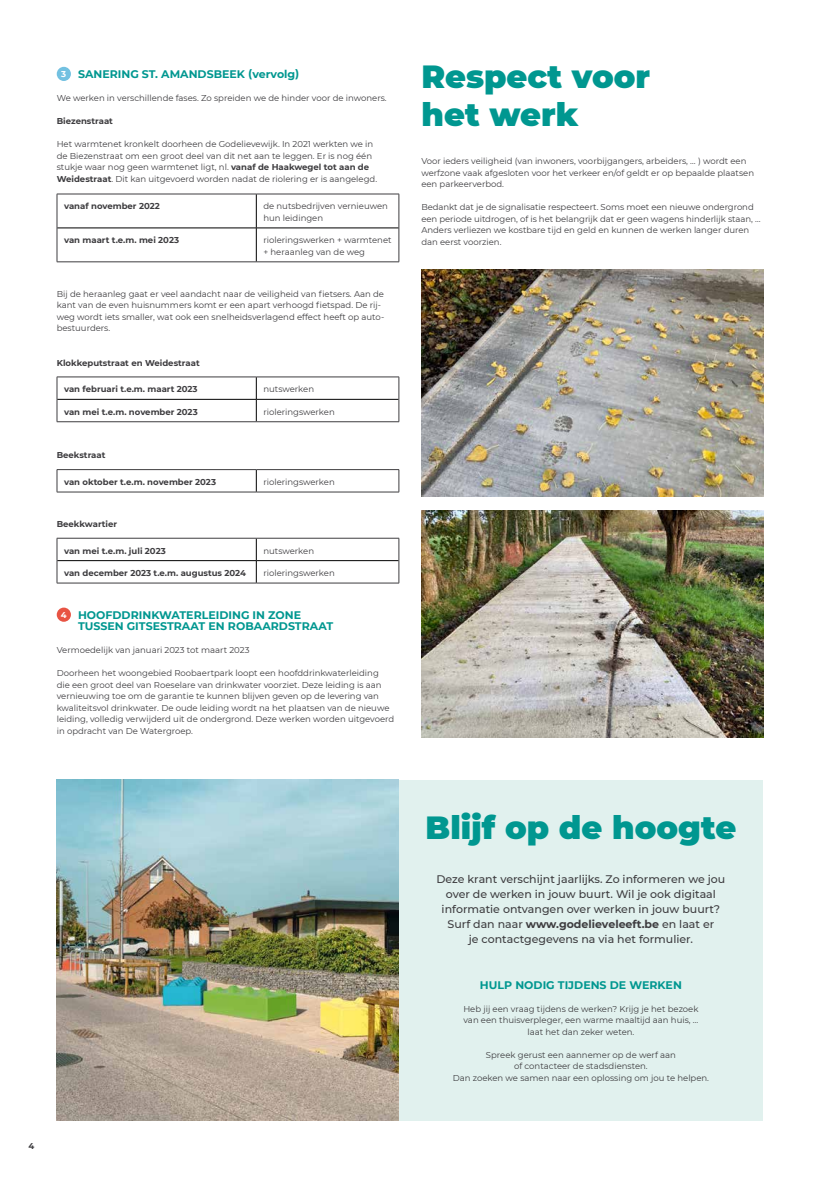
<style>
.page{position:relative;width:820px;height:1177px;background:#fff}
.page>*{position:absolute;margin:0;border:0;box-sizing:border-box;transform-origin:0 0}
.t1{font:900 32px/38.4px "Montserrat";color:#009790}
.t2{font:500 11px/15px "Montserrat";color:#3e3d40;text-align:center}
.t3{font:700 11px/11.5px "Montserrat";color:#009790}
.t4{font:8.5px/11.5px "Montserrat";color:#3e3d40}
.t5{font:700 8.5px "Montserrat";color:#3e3d40}
.s1{font-size:8.5px;color:#fff}
.s2{font-weight:700}
</style>
<div class="page">
<div style="left:398px;top:780px;width:365px;height:340px;background:#e1f1ee"></div>
<div style="left:57px;top:67px;width:14px;height:14px;background:#73c1e1;border-radius:50%"></div>
<div style="left:57px;top:607px;width:14px;height:14px;background:#e85444;border-radius:50%"></div>
<svg style="left:58px;top:195px;width:340px;height:66px"></svg>
<hr style="left:256px;top:194px;width:1px;height:34px;background:#000">
<hr style="left:57px;top:228px;width:199px;height:1px;background:#000">
<hr style="left:256px;top:228px;width:142px;height:1px;background:#000">
<hr style="left:256px;top:228px;width:1px;height:33px;background:#000">
<hr style="left:57px;top:194px;width:199px;height:1px;background:#3e3d40">
<hr style="left:57px;top:194px;width:1px;height:34px;background:#3e3d40">
<hr style="left:256px;top:194px;width:143px;height:1px;background:#3e3d40">
<hr style="left:398px;top:194px;width:1px;height:34px;background:#3e3d40">
<hr style="left:57px;top:228px;width:1px;height:33px;background:#3e3d40">
<hr style="left:398px;top:228px;width:1px;height:33px;background:#3e3d40">
<hr style="left:57px;top:261px;width:199px;height:1px;background:#3e3d40">
<hr style="left:256px;top:261px;width:143px;height:1px;background:#3e3d40">
<hr style="left:57px;top:376px;width:199px;height:1px;background:#3e3d40">
<hr style="left:256px;top:376px;width:143px;height:1px;background:#3e3d40">
<svg style="left:57px;top:377px;width:342px;height:44px"></svg>
<hr style="left:57px;top:421px;width:199px;height:1px;background:#3e3d40">
<hr style="left:256px;top:421px;width:143px;height:1px;background:#3e3d40">
<svg style="left:57px;top:469px;width:342px;height:23px"></svg>
<hr style="left:57px;top:492px;width:199px;height:1px;background:#3e3d40">
<hr style="left:256px;top:492px;width:143px;height:1px;background:#3e3d40">
<svg style="left:57px;top:538px;width:342px;height:44px"></svg>
<hr style="left:57px;top:582px;width:199px;height:1px;background:#3e3d40">
<hr style="left:256px;top:582px;width:143px;height:1px;background:#3e3d40">
<img style="left:421px;top:510px;width:342px;height:227px">
<img style="left:421px;top:269px;width:342px;height:227px">
<img style="left:57px;top:780px;width:341px;height:340px">
<p class="t3" style="left:61px;top:68px;width:239px"><span class="s1">3</span> SANERING ST. AMANDSBEEK (vervolg)</p>
<p class="t4" style="left:57px;top:92px;width:331px">We werken in verschillende fases. Zo spreiden we de hinder voor de inwoners.</p>
<p class="t5" style="left:57px;top:115px;width:58px">Biezenstraat</p>
<p class="t4" style="left:57px;top:138px;width:322px">Het warmtenet kronkelt doorheen de Godelievewijk. In 2021 werkten we in de Biezenstraat om een groot deel van dit net aan te leggen. Er is nog één stukje waar nog geen warmtenet ligt, nl. <span class="s2">vanaf de Haakwegel tot aan de Weidestraat</span>. Dit kan uitgevoerd worden nadat de riolering er is aangelegd.</p>
<p class="t5" style="left:64px;top:200px;width:97px">vanaf november 2022</p>
<p class="t4" style="left:263px;top:200px;width:126px">de nutsbedrijven vernieuwen hun leidingen</p>
<p class="t5" style="left:64px;top:234px;width:116px">van maart t.e.m. mei 2023</p>
<p class="t4" style="left:263px;top:234px;width:130px">rioleringswerken + warmtenet + heraanleg van de weg</p>
<p class="t4" style="left:57px;top:287px;width:329px">Bij de heraanleg gaat er veel aandacht naar de veiligheid van fietsers. Aan de kant van de even huisnummers komt er een apart verhoogd fietspad. De rij&shy;weg wordt iets smaller, wat ook een snelheidsverlagend effect heeft op auto&shy;bestuurders.</p>
<p class="t5" style="left:57px;top:356px;width:144px">Klokkeputstraat en Weidestraat</p>
<p class="t5" style="left:64px;top:383px;width:135px">van februari t.e.m. maart 2023</p>
<p class="t4" style="left:263px;top:383px;width:52px">nutswerken</p>
<p class="t5" style="left:64px;top:405px;width:135px">van mei t.e.m. november 2023</p>
<p class="t4" style="left:263px;top:405px;width:73px">rioleringswerken</p>
<p class="t5" style="left:57px;top:448px;width:50px">Beekstraat</p>
<p class="t5" style="left:64px;top:476px;width:153px">van oktober t.e.m. november 2023</p>
<p class="t4" style="left:263px;top:476px;width:73px">rioleringswerken</p>
<p class="t5" style="left:57px;top:517px;width:62px">Beekkwartier</p>
<p class="t5" style="left:64px;top:544px;width:103px">van mei t.e.m. juli 2023</p>
<p class="t4" style="left:263px;top:544px;width:52px">nutswerken</p>
<p class="t5" style="left:64px;top:567px;width:183px">van december 2023 t.e.m. augustus 2024</p>
<p class="t4" style="left:263px;top:567px;width:73px">rioleringswerken</p>
<p class="t3" style="left:78px;top:608px;width:257px;text-indent:-17px"><span class="s1">4</span> HOOFDDRINKWATERLEIDING IN ZONE<br>TUSSEN GITSESTRAAT EN ROBAARDSTRAAT</p>
<p class="t4" style="left:57px;top:644px;width:194px">Vermoedelijk van januari 2023 tot maart 2023</p>
<p class="t4" style="left:57px;top:667px;width:339px">Doorheen het woongebied Roobaertpark loopt een hoofddrinkwaterleiding<br>die een groot deel van Roeselare van drinkwater voorziet. Deze leiding is aan vernieuwing toe om de garantie te kunnen blijven geven op de levering van kwaliteitsvol drinkwater. De oude leiding wordt na het plaatsen van de nieuwe leiding, volledig verwijderd uit de ondergrond. Deze werken worden uitgevoerd in opdracht van De Watergroep.</p>
<h1 class="t1" style="left:421px;top:55px;width:230px">Respect voor het werk</h1>
<p class="t4" style="left:421px;top:155px;width:334px">Voor ieders veiligheid (van inwoners, voorbijgangers, arbeiders, … ) wordt een werfzone vaak afgesloten voor het verkeer en/of geldt er op bepaalde plaatsen een parkeerverbod.</p>
<p class="t4" style="left:421px;top:201px;width:340px">Bedankt dat je de signalisatie respecteert. Soms moet een nieuwe ondergrond een periode uitdrogen, of is het belangrijk dat er geen wagens hinderlijk staan, … Anders verliezen we kostbare tijd en geld en kunnen de werken langer duren dan eerst voorzien.</p>
<p class="t5" style="left:28px;top:1139px;width:7px">4</p>
<h1 class="t1" style="left:425px;top:806px;width:312px">Blijf op de hoogte</h1>
<p class="t2" style="left:436px;top:870px;width:290px">Deze krant verschijnt jaarlijks. Zo informeren we jou over de werken in jouw buurt. Wil je ook digitaal informatie ontvangen over werken in jouw buurt?<br>Surf dan naar <span class="s2">www.godelieveleeft.be</span> en laat er<br>je contactgegevens na via het formulier.</p>
<p class="t3" style="left:480px;top:978px;width:203px">HULP NODIG TIJDENS DE WERKEN</p>
<p class="t4" style="left:463px;top:1002px;width:236px;text-align:center">Heb jij een vraag tijdens de werken? Krijg je het bezoek van een thuisverpleger, een warme maaltijd aan huis, … laat het dan zeker weten.</p>
<p class="t4" style="left:452px;top:1048px;width:258px;text-align:center">Spreek gerust een aannemer op de werf aan<br>of contacteer de stadsdiensten.<br>Dan zoeken we samen naar een oplossing om jou te helpen.</p>
</div>
